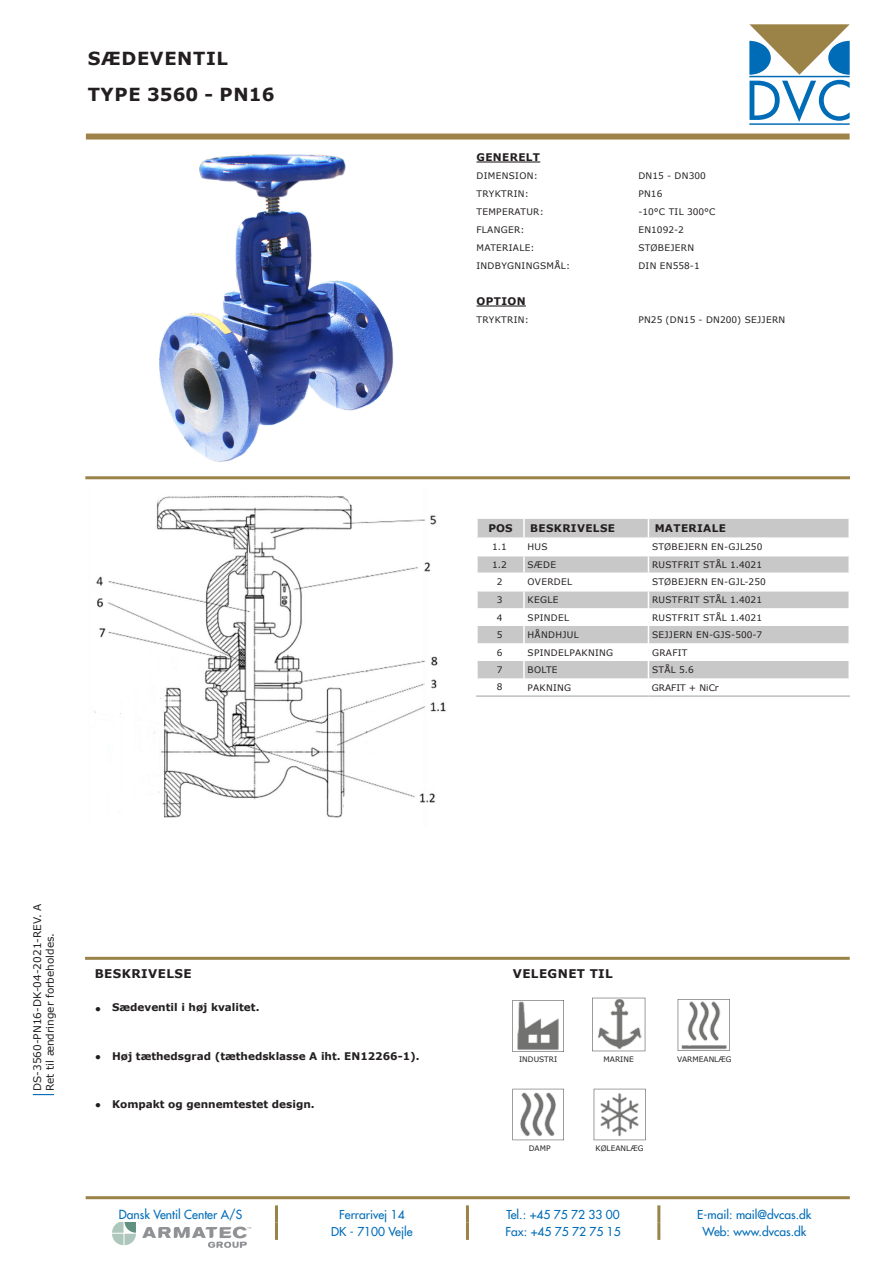
<style>
.page{position:relative;width:893px;height:1263px;background:#fff}
.page>*{position:absolute;margin:0;border:0;box-sizing:border-box;transform-origin:0 0}
.Datablad_B_Underover{font:700 18px "Verdana";letter-spacing:.015em;color:#231f20}
.Datablad_B_Underover-2{font:700 18px "Verdana";letter-spacing:.035em;color:#231f20}
.t1{font:12.3px "Futura LT";color:#006cb7}
.t2{font:12px "Futura LT";color:#006cb7}
.Datablad_H_Beskrivel{font:700 12px "Verdana";letter-spacing:.035em;color:#231f20}
.Datablad_I_Beskrivel{font:12px "Verdana";color:#231f20}
.Datablad_I_Beskrivel-2{font:700 10.5px "Verdana";color:#231f20}
.Datablad_N_Bundtekst{font:10.5px "Verdana";color:#231f20}
.Datablad_I_Beskrivel-3{font:700 10.5px "Verdana";letter-spacing:.035em;color:#231f20}
.Datablad_C_Rubrikove{font:700 10.5px "Verdana";letter-spacing:.035em;color:#231f20}
.Datablad_G_Tabelteks{font:9px "Verdana";letter-spacing:.035em;color:#231f20}
.Datablad_D_Rubriktek{font:9px "Verdana";letter-spacing:.035em;color:#231f20}
.Datablad_D_Rubriktek-2{font:9px "Verdana";color:#231f20}
.Datablad_D_Rubriktek-3{font:7.5px "Verdana";color:#231f20}
</style>
<div class="page">
<hr style="left:275px;top:1205px;width:3px;height:17px;background:#9a8348">
<hr style="left:466px;top:1205px;width:3px;height:17px;background:#9a8348">
<hr style="left:657px;top:1205px;width:3px;height:17px;background:#9a8348">
<hr style="left:275px;top:1222px;width:3px;height:18px;background:#9a8348">
<hr style="left:466px;top:1222px;width:3px;height:18px;background:#9a8348">
<hr style="left:657px;top:1222px;width:3px;height:18px;background:#9a8348">
<svg style="left:33px;top:1094px;width:21px;height:1px"></svg>
<div style="left:86px;top:134px;width:764px;height:6px;background:#9f824a"></div>
<hr style="left:85px;top:476px;width:765px;height:3px;background:#9a8348">
<hr style="left:85px;top:957px;width:765px;height:3px;background:#9a8348">
<hr style="left:86px;top:1196px;width:764px;height:3px;background:#9a8348">
<svg style="left:749px;top:24px;width:101px;height:98px"></svg>
<hr style="left:749px;top:123px;width:101px;height:2px;background:#006cb7">
<svg style="left:112px;top:1223px;width:24px;height:22px"></svg>
<svg style="left:142px;top:1226px;width:109px;height:22px"></svg>
<img style="left:160px;top:154px;width:234px;height:308px">
<img style="left:94px;top:495px;width:352px;height:323px">
<img style="left:512px;top:1000px;width:52px;height:52px">
<img style="left:592px;top:997px;width:54px;height:55px">
<img style="left:677px;top:999px;width:53px;height:52px">
<img style="left:593px;top:1088px;width:53px;height:53px">
<img style="left:512px;top:1088px;width:52px;height:53px">
<hr style="left:476px;top:161px;width:64px;height:2px;background:#231f20">
<hr style="left:476px;top:305px;width:50px;height:2px;background:#231f20">
<div style="left:478px;top:519px;width:370px;height:18px;background:#c8c8c8"></div>
<svg style="left:478px;top:556px;width:370px;height:123px;fill:#c8c8c8"></svg>
<hr style="left:524px;top:572px;width:124px;height:2px;background:#fff">
<hr style="left:648px;top:572px;width:202px;height:2px;background:#fff">
<hr style="left:524px;top:590px;width:124px;height:1px;background:#fff">
<hr style="left:648px;top:590px;width:202px;height:1px;background:#fff">
<svg style="left:523px;top:519px;width:2px;height:160px"></svg>
<svg style="left:648px;top:519px;width:1px;height:160px"></svg>
<svg style="left:848px;top:519px;width:1px;height:160px"></svg>
<hr style="left:476px;top:537px;width:48px;height:2px;background:#fff">
<hr style="left:524px;top:537px;width:124px;height:2px;background:#fff">
<hr style="left:648px;top:537px;width:202px;height:2px;background:#fff">
<hr style="left:476px;top:555px;width:48px;height:1px;background:#fff">
<hr style="left:476px;top:572px;width:48px;height:2px;background:#fff">
<hr style="left:476px;top:590px;width:48px;height:1px;background:#fff">
<svg style="left:477px;top:519px;width:1px;height:159px"></svg>
<hr style="left:476px;top:695px;width:48px;height:2px;background:#bcc0c1">
<hr style="left:524px;top:695px;width:124px;height:2px;background:#bcc0c1">
<hr style="left:648px;top:695px;width:202px;height:2px;background:#bcc0c1">
<p class="Datablad_B_Underover-2" style="left:88px;top:45px;width:142px">SÆDEVENTIL</p>
<p class="Datablad_B_Underover" style="left:88px;top:81px;width:188px">TYPE 3560 - PN16</p>
<p class="Datablad_C_Rubrikove" style="left:476px;top:150px;width:65px">GENERELT</p>
<p class="Datablad_D_Rubriktek" style="left:476px;top:170px;width:63px">DIMENSION:</p>
<p class="Datablad_D_Rubriktek" style="left:638px;top:170px;width:69px">DN15 - DN300</p>
<p class="Datablad_D_Rubriktek" style="left:476px;top:188px;width:54px">TRYKTRIN:</p>
<p class="Datablad_D_Rubriktek" style="left:638px;top:188px;width:26px">PN16</p>
<p class="Datablad_D_Rubriktek" style="left:476px;top:206px;width:69px">TEMPERATUR:</p>
<p class="Datablad_D_Rubriktek" style="left:638px;top:206px;width:79px">-10°C TIL 300°C</p>
<p class="Datablad_D_Rubriktek" style="left:476px;top:224px;width:50px">FLANGER:</p>
<p class="Datablad_D_Rubriktek" style="left:638px;top:224px;width:47px">EN1092-2</p>
<p class="Datablad_D_Rubriktek" style="left:476px;top:242px;width:60px">MATERIALE:</p>
<p class="Datablad_D_Rubriktek" style="left:638px;top:242px;width:57px">STØBEJERN</p>
<p class="Datablad_D_Rubriktek" style="left:476px;top:260px;width:95px">INDBYGNINGSMÅL:</p>
<p class="Datablad_D_Rubriktek" style="left:638px;top:260px;width:63px">DIN EN558-1</p>
<p class="Datablad_C_Rubrikove" style="left:476px;top:294px;width:51px">OPTION</p>
<p class="Datablad_D_Rubriktek" style="left:476px;top:314px;width:54px">TRYKTRIN:</p>
<p class="Datablad_D_Rubriktek" style="left:638px;top:314px;width:148px">PN25 (DN15 - DN200) SEJJERN</p>
<p class="Datablad_I_Beskrivel-2" style="left:488px;top:521px;width:26px">POS</p>
<p class="Datablad_I_Beskrivel-3" style="left:530px;top:521px;width:86px">BESKRIVELSE</p>
<p class="Datablad_I_Beskrivel-3" style="left:655px;top:521px;width:73px">MATERIALE</p>
<p class="Datablad_D_Rubriktek" style="left:492px;top:541px;width:16px">1.1</p>
<p class="Datablad_G_Tabelteks" style="left:528px;top:541px;width:22px">HUS</p>
<p class="Datablad_G_Tabelteks" style="left:652px;top:541px;width:112px">STØBEJERN EN-GJL250</p>
<p class="Datablad_D_Rubriktek" style="left:492px;top:558px;width:16px">1.2</p>
<p class="Datablad_G_Tabelteks" style="left:528px;top:558px;width:30px">SÆDE</p>
<p class="Datablad_G_Tabelteks" style="left:652px;top:558px;width:112px">RUSTFRIT STÅL 1.4021</p>
<p class="Datablad_D_Rubriktek" style="left:497px;top:576px;width:7px">2</p>
<p class="Datablad_G_Tabelteks" style="left:528px;top:576px;width:46px">OVERDEL</p>
<p class="Datablad_G_Tabelteks" style="left:652px;top:576px;width:115px">STØBEJERN EN-GJL-250</p>
<p class="Datablad_D_Rubriktek" style="left:497px;top:594px;width:7px">3</p>
<p class="Datablad_G_Tabelteks" style="left:528px;top:593px;width:32px">KEGLE</p>
<p class="Datablad_G_Tabelteks" style="left:652px;top:593px;width:112px">RUSTFRIT STÅL 1.4021</p>
<p class="Datablad_D_Rubriktek" style="left:497px;top:611px;width:7px">4</p>
<p class="Datablad_G_Tabelteks" style="left:528px;top:611px;width:43px">SPINDEL</p>
<p class="Datablad_G_Tabelteks" style="left:652px;top:611px;width:112px">RUSTFRIT STÅL 1.4021</p>
<p class="Datablad_D_Rubriktek" style="left:497px;top:629px;width:7px">5</p>
<p class="Datablad_G_Tabelteks" style="left:528px;top:629px;width:53px">HÅNDHJUL</p>
<p class="Datablad_G_Tabelteks" style="left:652px;top:629px;width:112px">SEJJERN EN-GJS-500-7</p>
<p class="Datablad_D_Rubriktek" style="left:497px;top:646px;width:7px">6</p>
<p class="Datablad_G_Tabelteks" style="left:528px;top:646px;width:87px">SPINDELPAKNING</p>
<p class="Datablad_G_Tabelteks" style="left:652px;top:646px;width:37px">GRAFIT</p>
<p class="Datablad_D_Rubriktek" style="left:497px;top:664px;width:7px">7</p>
<p class="Datablad_G_Tabelteks" style="left:528px;top:664px;width:32px">BOLTE</p>
<p class="Datablad_G_Tabelteks" style="left:652px;top:664px;width:43px">STÅL 5.6</p>
<p class="Datablad_D_Rubriktek" style="left:497px;top:681px;width:7px">8</p>
<p class="Datablad_G_Tabelteks" style="left:528px;top:681px;width:45px">PAKNING</p>
<p class="Datablad_D_Rubriktek-2" style="left:652px;top:681px;width:68px">GRAFIT + NiCr</p>
<p class="Datablad_N_Bundtekst" style="left:30px;top:1091px;width:189px;rotate:-90deg">DS-3560-PN16-DK-04-2021-REV. A</p>
<p class="Datablad_N_Bundtekst" style="left:43px;top:1091px;width:160px;rotate:-90deg">Ret til ændringer forbeholdes.</p>
<p class="Datablad_H_Beskrivel" style="left:95px;top:965px;width:98px">BESKRIVELSE</p>
<p class="Datablad_I_Beskrivel" style="left:95px;top:1000px;width:8px">•</p>
<p class="Datablad_I_Beskrivel-2" style="left:112px;top:1000px;width:149px">Sædeventil i høj kvalitet.</p>
<p class="Datablad_I_Beskrivel-2" style="left:112px;top:1048px;width:309px">Høj tæthedsgrad (tæthedsklasse A iht. EN12266-1).</p>
<p class="Datablad_I_Beskrivel-2" style="left:112px;top:1096px;width:204px">Kompakt og gennemtestet design.</p>
<p class="Datablad_I_Beskrivel" style="left:95px;top:1048px;width:8px">•</p>
<p class="Datablad_I_Beskrivel" style="left:95px;top:1096px;width:8px">•</p>
<p class="Datablad_H_Beskrivel" style="left:513px;top:965px;width:102px">VELEGNET TIL</p>
<p class="Datablad_D_Rubriktek-3" style="left:519px;top:1054px;width:40px">INDUSTRI</p>
<p class="Datablad_D_Rubriktek-3" style="left:604px;top:1054px;width:32px">MARINE</p>
<p class="Datablad_D_Rubriktek-3" style="left:677px;top:1054px;width:56px">VARMEANLÆG</p>
<p class="Datablad_D_Rubriktek-3" style="left:529px;top:1143px;width:23px">DAMP</p>
<p class="Datablad_D_Rubriktek-3" style="left:595px;top:1143px;width:50px">KØLEANLÆG</p>
<h2 class="t1" style="left:119px;top:1206px;width:125px">Dansk Ventil Center A/S</h2>
<h3 class="t2" style="left:339px;top:1207px;width:67px">Ferrarivej 14</h3>
<h3 class="t2" style="left:506px;top:1207px;width:115px">Tel.: +45 75 72 33 00</h3>
<h3 class="t2" style="left:697px;top:1207px;width:116px">E-mail: mail@dvcas.dk</h3>
<h3 class="t2" style="left:331px;top:1224px;width:83px">DK - 7100 Vejle</h3>
<h3 class="t2" style="left:505px;top:1224px;width:117px">Fax: +45 75 72 75 15</h3>
<h3 class="t2" style="left:702px;top:1224px;width:105px">Web: www.dvcas.dk</h3>
</div>
